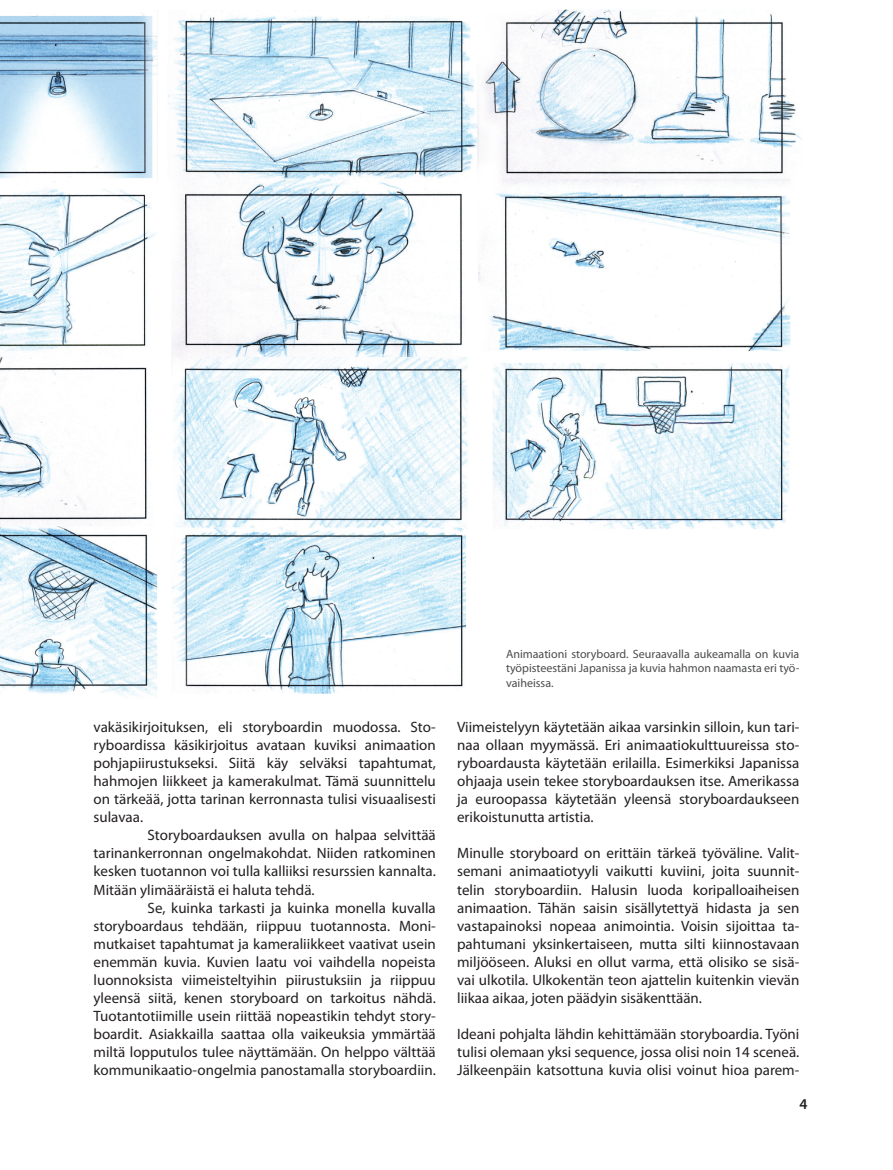
<style>
.page{position:relative;width:893px;height:1170px;background:#fff}
.page>*{position:absolute;margin:0;border:0;box-sizing:border-box;transform-origin:0 0}
.t1{font:15px/18px "Myriad Pro";color:#231f20;text-align:justify}
.t2{font:600 15px "Myriad Pro";color:#231f20}
.t3{font:12px/14.4px "Myriad Pro";color:#4b4c4d;text-align:justify}
</style>
<div class="page">
<img style="left:0;top:9px;width:802px;height:688px">
<p class="t1" style="left:94px;top:718px;width:344px">vakäsikirjoituksen, eli storyboardin muodossa. Sto&shy;ryboardissa käsikirjoitus avataan kuviksi animaation pohjapiirustukseksi. Siitä käy selväksi tapahtumat, hahmojen liikkeet ja kamerakulmat. Tämä suunnittelu on tärkeää, jotta tarinan kerronnasta tulisi visuaalisesti sulavaa.</p>
<p class="t1" style="left:94px;top:826px;width:344px;text-indent:54px">Storyboardauksen avulla on halpaa selvittää tarinankerronnan ongelmakohdat. Niiden ratkominen kesken tuotannon voi tulla kalliiksi resurssien kannalta.<br>Mitään ylimääräistä ei haluta tehdä.</p>
<p class="t1" style="left:94px;top:898px;width:344px;text-indent:54px">Se, kuinka tarkasti ja kuinka monella kuvalla storyboardaus tehdään, riippuu tuotannosta. Moni&shy;mutkaiset tapahtumat ja kameraliikkeet vaativat usein enemmän kuvia. Kuvien laatu voi vaihdella nopeista luonnoksista viimeisteltyihin piirustuksiin ja riippuu yleensä siitä, kenen storyboard on tarkoitus nähdä.<br>Tuotantotiimille usein riittää nopeastikin tehdyt story&shy;boardit. Asiakkailla saattaa olla vaikeuksia ymmärtää miltä lopputulos tulee näyttämään. On helppo välttää kommunikaatio-ongelmia panostamalla storyboardiin.</p>
<p class="t3" style="left:506px;top:646px;width:295px">Animaationi storyboard. Seuraavalla aukeamalla on kuvia työpisteestäni Japanissa ja kuvia hahmon naamasta eri työ&shy;vaiheissa.</p>
<p class="t1" style="left:457px;top:718px;width:344px">Viimeistelyyn käytetään aikaa varsinkin silloin, kun tari&shy;naa ollaan myymässä. Eri animaatiokulttuureissa sto&shy;ryboardausta käytetään erilailla. Esimerkiksi Japanissa ohjaaja usein tekee storyboardauksen itse. Amerikassa ja euroopassa käytetään yleensä storyboardaukseen erikoistunutta artistia.</p>
<p class="t1" style="left:457px;top:844px;width:344px">Minulle storyboard on erittäin tärkeä työväline. Valit&shy;semani animaatiotyyli vaikutti kuviini, joita suunnit&shy;telin storyboardiin. Halusin luoda koripalloaiheisen animaation. Tähän saisin sisällytettyä hidasta ja sen vastapainoksi nopeaa animointia. Voisin sijoittaa ta&shy;pahtumani yksinkertaiseen, mutta silti kiinnostavaan miljööseen. Aluksi en ollut varma, että olisiko se sisä&shy;vai ulkotila. Ulkokentän teon ajattelin kuitenkin vievän liikaa aikaa, joten päädyin sisäkenttään.</p>
<p class="t1" style="left:457px;top:1024px;width:344px">Ideani pohjalta lähdin kehittämään storyboardia. Työni tulisi olemaan yksi sequence, jossa olisi noin 14 sceneä.<br>Jälkeenpäin katsottuna kuvia olisi voinut hioa parem-</p>
<p class="t2" style="left:799px;top:1094px;width:10px">4</p>
</div>
